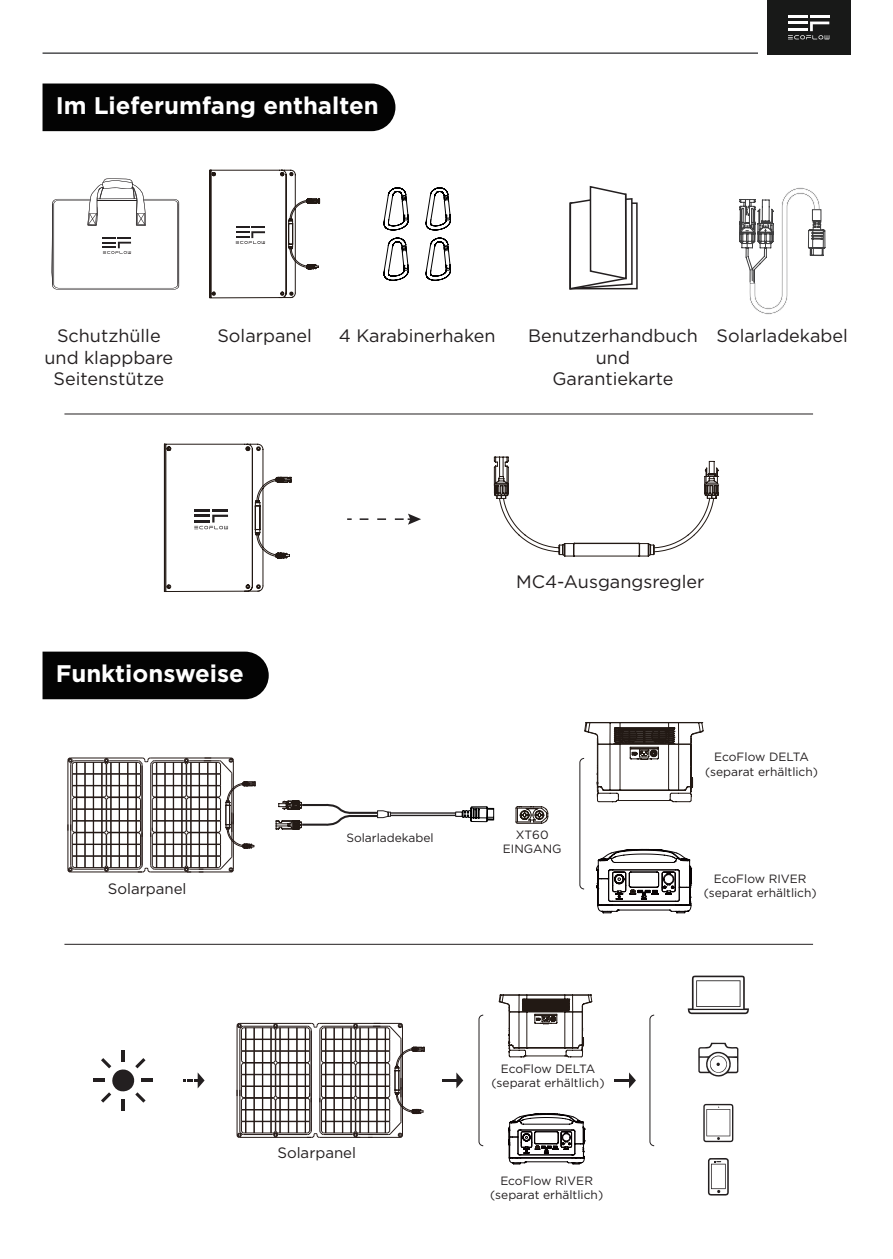
<style>
.page{position:relative;width:893px;height:1259px;background:#fff}
.page>*{position:absolute;margin:0;border:0;box-sizing:border-box;transform-origin:0 0}
.t1{font:700 24px "Gotham";color:#fff}
.t2{font:18px/21.6px "Gotham";color:#231f20;text-align:center}
.t3{font:15px "Gotham";color:#231f20}
.t4{font:12px/14.4px "Gotham";color:#231f20;text-align:center}
</style>
<div class="page">
<hr style="left:43px;top:52px;width:807px;height:2px;background:#4d4e50">
<div style="left:759px;top:38px;width:101px;height:32px;background:#fff"></div>
<div style="left:767px;top:0;width:84px;height:54px;background:#181918"></div>
<svg style="left:788px;top:15px;width:41px;height:25px"></svg>
<div style="left:43px;top:83px;width:352px;height:48px;background:#030303"></div>
<div style="left:43px;top:651px;width:226px;height:48px;background:#030303"></div>
<svg style="left:164px;top:443px;width:128px;height:149px"></svg>
<svg style="left:493px;top:456px;width:227px;height:101px"></svg>
<svg style="left:360px;top:513px;width:61px;height:12px"></svg>
<svg style="left:508px;top:1113px;width:77px;height:51px"></svg>
<hr style="left:70px;top:871px;width:72px;height:1px;background:#231815">
<hr style="left:150px;top:871px;width:81px;height:1px;background:#231815">
<hr style="left:70px;top:757px;width:72px;height:1px;background:#231815">
<hr style="left:150px;top:757px;width:81px;height:1px;background:#231815">
<hr style="left:188px;top:867px;width:31px;height:1px;background:#231815">
<hr style="left:187px;top:844px;width:34px;height:1px;background:#231815">
<hr style="left:187px;top:855px;width:34px;height:1px;background:#231815">
<hr style="left:187px;top:843px;width:34px;height:1px;background:#231815">
<hr style="left:188px;top:832px;width:31px;height:1px;background:#231815">
<hr style="left:187px;top:809px;width:34px;height:1px;background:#231815">
<hr style="left:187px;top:820px;width:34px;height:1px;background:#231815">
<hr style="left:188px;top:797px;width:31px;height:1px;background:#231815">
<hr style="left:187px;top:808px;width:34px;height:1px;background:#231815">
<hr style="left:188px;top:796px;width:31px;height:1px;background:#231815">
<hr style="left:187px;top:785px;width:34px;height:1px;background:#231815">
<hr style="left:188px;top:762px;width:31px;height:1px;background:#231815">
<hr style="left:187px;top:773px;width:34px;height:1px;background:#231815">
<hr style="left:108px;top:867px;width:31px;height:1px;background:#231815">
<hr style="left:107px;top:844px;width:34px;height:1px;background:#231815">
<hr style="left:107px;top:855px;width:34px;height:1px;background:#231815">
<hr style="left:107px;top:843px;width:34px;height:1px;background:#231815">
<hr style="left:108px;top:832px;width:31px;height:1px;background:#231815">
<hr style="left:107px;top:809px;width:34px;height:1px;background:#231815">
<hr style="left:107px;top:820px;width:34px;height:1px;background:#231815">
<hr style="left:108px;top:797px;width:31px;height:1px;background:#231815">
<hr style="left:107px;top:808px;width:34px;height:1px;background:#231815">
<hr style="left:108px;top:796px;width:31px;height:1px;background:#231815">
<hr style="left:107px;top:785px;width:34px;height:1px;background:#231815">
<hr style="left:108px;top:762px;width:31px;height:1px;background:#231815">
<hr style="left:107px;top:773px;width:34px;height:1px;background:#231815">
<svg style="left:127px;top:763px;width:1px;height:104px"></svg>
<svg style="left:119px;top:763px;width:1px;height:104px"></svg>
<hr style="left:189px;top:868px;width:31px;height:1px;background:#231815">
<hr style="left:189px;top:760px;width:31px;height:1px;background:#231815">
<hr style="left:109px;top:868px;width:30px;height:1px;background:#231815">
<hr style="left:109px;top:760px;width:30px;height:1px;background:#231815">
<svg style="left:199px;top:757px;width:57px;height:115px"></svg>
<svg style="left:67px;top:757px;width:45px;height:116px"></svg>
<svg style="left:136px;top:757px;width:56px;height:115px"></svg>
<svg style="left:275px;top:800px;width:219px;height:30px"></svg>
<svg style="left:515px;top:806px;width:34px;height:18px"></svg>
<svg style="left:579px;top:722px;width:125px;height:191px"></svg>
<hr style="left:64px;top:943px;width:749px;height:2px;background:#231f20">
<hr style="left:64px;top:413px;width:749px;height:1px;background:#231f20">
<svg style="left:93px;top:1050px;width:60px;height:60px"></svg>
<svg style="left:183px;top:1072px;width:22px;height:16px"></svg>
<svg style="left:456px;top:1072px;width:7px;height:16px"></svg>
<hr style="left:442px;top:1079px;width:14px;height:3px;background:#231f20">
<svg style="left:629px;top:1072px;width:7px;height:16px"></svg>
<hr style="left:615px;top:1079px;width:14px;height:3px;background:#231f20">
<hr style="left:239px;top:1136px;width:73px;height:2px;background:#231815">
<hr style="left:319px;top:1136px;width:81px;height:2px;background:#231815">
<hr style="left:239px;top:1023px;width:73px;height:1px;background:#231815">
<hr style="left:319px;top:1023px;width:81px;height:1px;background:#231815">
<hr style="left:356px;top:1121px;width:34px;height:1px;background:#231815">
<hr style="left:357px;top:1132px;width:31px;height:1px;background:#231815">
<hr style="left:356px;top:1120px;width:34px;height:1px;background:#231815">
<hr style="left:356px;top:1109px;width:34px;height:1px;background:#231815">
<hr style="left:356px;top:1086px;width:34px;height:1px;background:#231815">
<hr style="left:357px;top:1097px;width:31px;height:1px;background:#231815">
<hr style="left:356px;top:1074px;width:34px;height:1px;background:#231815">
<hr style="left:356px;top:1085px;width:34px;height:1px;background:#231815">
<hr style="left:356px;top:1073px;width:34px;height:1px;background:#231815">
<hr style="left:357px;top:1062px;width:31px;height:1px;background:#231815">
<hr style="left:356px;top:1039px;width:34px;height:1px;background:#231815">
<hr style="left:356px;top:1050px;width:34px;height:1px;background:#231815">
<hr style="left:357px;top:1027px;width:31px;height:1px;background:#231815">
<hr style="left:356px;top:1038px;width:34px;height:1px;background:#231815">
<hr style="left:321px;top:1121px;width:34px;height:1px;background:#231815">
<hr style="left:323px;top:1132px;width:31px;height:1px;background:#231815">
<hr style="left:321px;top:1120px;width:34px;height:1px;background:#231815">
<hr style="left:321px;top:1109px;width:34px;height:1px;background:#231815">
<hr style="left:321px;top:1086px;width:34px;height:1px;background:#231815">
<hr style="left:323px;top:1097px;width:31px;height:1px;background:#231815">
<hr style="left:321px;top:1074px;width:34px;height:1px;background:#231815">
<hr style="left:321px;top:1085px;width:34px;height:1px;background:#231815">
<hr style="left:321px;top:1073px;width:34px;height:1px;background:#231815">
<hr style="left:323px;top:1062px;width:31px;height:1px;background:#231815">
<hr style="left:321px;top:1039px;width:34px;height:1px;background:#231815">
<hr style="left:321px;top:1050px;width:34px;height:1px;background:#231815">
<hr style="left:323px;top:1027px;width:31px;height:1px;background:#231815">
<hr style="left:321px;top:1038px;width:34px;height:1px;background:#231815">
<svg style="left:342px;top:1027px;width:1px;height:105px"></svg>
<svg style="left:333px;top:1027px;width:2px;height:106px"></svg>
<hr style="left:241px;top:1121px;width:34px;height:1px;background:#231815">
<hr style="left:243px;top:1132px;width:31px;height:1px;background:#231815">
<hr style="left:241px;top:1120px;width:34px;height:1px;background:#231815">
<hr style="left:241px;top:1109px;width:34px;height:1px;background:#231815">
<hr style="left:241px;top:1086px;width:34px;height:1px;background:#231815">
<hr style="left:243px;top:1097px;width:31px;height:1px;background:#231815">
<hr style="left:241px;top:1074px;width:34px;height:1px;background:#231815">
<hr style="left:241px;top:1085px;width:34px;height:1px;background:#231815">
<hr style="left:241px;top:1073px;width:34px;height:1px;background:#231815">
<hr style="left:243px;top:1062px;width:31px;height:1px;background:#231815">
<hr style="left:241px;top:1039px;width:34px;height:1px;background:#231815">
<hr style="left:241px;top:1050px;width:34px;height:1px;background:#231815">
<hr style="left:243px;top:1027px;width:31px;height:1px;background:#231815">
<hr style="left:241px;top:1038px;width:34px;height:1px;background:#231815">
<svg style="left:262px;top:1027px;width:1px;height:105px"></svg>
<svg style="left:253px;top:1027px;width:2px;height:106px"></svg>
<hr style="left:323px;top:1134px;width:30px;height:1px;background:#231815">
<hr style="left:359px;top:1134px;width:30px;height:1px;background:#231815">
<hr style="left:323px;top:1025px;width:30px;height:1px;background:#231815">
<hr style="left:359px;top:1025px;width:30px;height:1px;background:#231815">
<hr style="left:243px;top:1134px;width:30px;height:1px;background:#231815">
<hr style="left:243px;top:1025px;width:30px;height:1px;background:#231815">
<svg style="left:368px;top:1022px;width:57px;height:116px"></svg>
<svg style="left:236px;top:1022px;width:10px;height:116px"></svg>
<svg style="left:350px;top:1023px;width:11px;height:115px"></svg>
<svg style="left:270px;top:1022px;width:56px;height:116px"></svg>
<svg style="left:499px;top:994px;width:93px;height:63px"></svg>
<svg style="left:478px;top:1014px;width:6px;height:132px"></svg>
<svg style="left:649px;top:1014px;width:6px;height:132px"></svg>
<svg style="left:708px;top:1158px;width:21px;height:37px"></svg>
<svg style="left:688px;top:975px;width:61px;height:39px"></svg>
<svg style="left:703px;top:1103px;width:30px;height:39px"></svg>
<svg style="left:698px;top:1042px;width:40px;height:35px"></svg>
<div style="left:569px;top:202px;width:69px;height:87px;border:2px solid #231f20"></div>
<svg style="left:569px;top:186px;width:64px;height:104px"></svg>
<svg style="left:52px;top:178px;width:127px;height:112px"></svg>
<svg style="left:209px;top:169px;width:111px;height:130px"></svg>
<svg style="left:383px;top:237px;width:26px;height:44px"></svg>
<svg style="left:383px;top:187px;width:26px;height:44px"></svg>
<svg style="left:425px;top:187px;width:26px;height:44px"></svg>
<svg style="left:425px;top:237px;width:26px;height:44px"></svg>
<svg style="left:739px;top:187px;width:87px;height:128px"></svg>
<h1 class="t1" style="left:56px;top:94px;width:324px">Im Lieferumfang enthalten</h1>
<h2 class="t2" style="left:44px;top:326px;width:130px">Schutzhülle und klappbare<br>Seitenstütze</h2>
<h2 class="t2" style="left:528px;top:325px;width:171px">Benutzerhandbuch und<br>Garantiekarte</h2>
<h2 class="t2" style="left:217px;top:325px;width:96px">Solarpanel</h2>
<h2 class="t2" style="left:339px;top:325px;width:158px">4 Karabinerhaken</h2>
<h2 class="t2" style="left:717px;top:325px;width:133px">Solarladekabel</h2>
<h2 class="t2" style="left:516px;top:571px;width:190px">MC4-Ausgangsregler</h2>
<h1 class="t1" style="left:56px;top:663px;width:190px">Funktionsweise</h1>
<p class="t3" style="left:108px;top:880px;width:80px">Solarpanel</p>
<p class="t4" style="left:346px;top:830px;width:89px">Solarladekabel</p>
<p class="t4" style="left:503px;top:827px;width:60px">XT60<br>EINGANG</p>
<p class="t3" style="left:277px;top:1144px;width:80px">Solarpanel</p>
<p class="t4" style="left:492px;top:1061px;width:114px">EcoFlow DELTA (separat erhältlich)</p>
<p class="t4" style="left:490px;top:1174px;width:114px">EcoFlow RIVER (separat erhältlich)</p>
<p class="t4" style="left:705px;top:750px;width:114px">EcoFlow DELTA (separat erhältlich)</p>
<p class="t4" style="left:704px;top:872px;width:114px">EcoFlow RIVER (separat erhältlich)</p>
</div>
